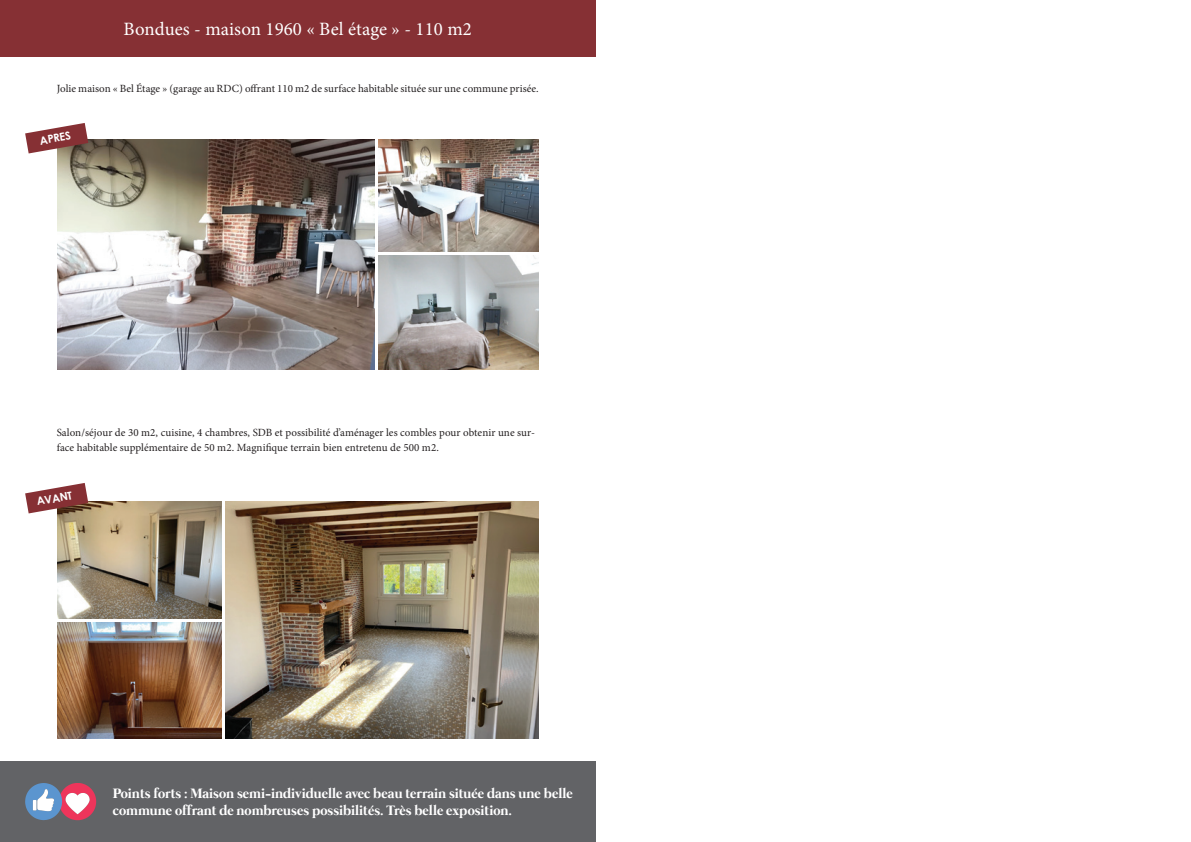
<style>
.page{position:relative;width:1191px;height:842px;background:#fff}
.page>*{position:absolute;margin:0;border:0;box-sizing:border-box;transform-origin:0 0}
.t1{font:18.8px "Minion Pro";letter-spacing:.005em;color:#fff}
.t2{font:700 14px/16.8px "Mermaid";color:#fff}
.t3{font:11px/15px "Minion Pro";letter-spacing:.005em;color:#231f20}
.t4{font:700 11px "Century Gothic";color:#fff}
</style>
<div class="page">
<img style="left:57px;top:139px;width:317px;height:230px">
<img style="left:379px;top:139px;width:159px;height:112px">
<img style="left:379px;top:256px;width:160px;height:113px">
<img style="left:225px;top:501px;width:314px;height:238px">
<img style="left:57px;top:623px;width:164px;height:116px">
<img style="left:57px;top:502px;width:164px;height:116px">
<svg style="left:25px;top:483px;width:63px;height:30px"></svg>
<svg style="left:25px;top:123px;width:63px;height:30px"></svg>
<div style="left:0;top:0;width:595px;height:57px;background:#863034"></div>
<div style="left:0;top:761px;width:595px;height:81px;background:#626366"></div>
<svg style="left:25px;top:783px;width:71px;height:37px"></svg>
<h1 class="t1" style="left:124px;top:17px;width:350px">Bondues - maison 1960 « Bel étage » - 110 m2</h1>
<p class="t3" style="left:57px;top:81px;width:483px">Jolie maison « Bel Étage » (garage au RDC) offrant 110 m2 de surface habitable située sur une commune prisée.</p>
<p class="t4" style="left:38px;top:133px;width:33px;rotate:-10deg">APRES</p>
<p class="t3" style="left:57px;top:425px;width:480px">Salon/séjour de 30 m2, cuisine, 4 chambres, SDB et possibilité d’aménager les combles pour obtenir une sur&shy;face habitable supplémentaire de 50 m2. Magnifique terrain bien entretenu de 500 m2.</p>
<p class="t4" style="left:35px;top:493px;width:37px;rotate:-10deg">AVANT</p>
<p class="t2" style="left:113px;top:786px;width:461px">Points forts : Maison semi-individuelle avec beau terrain située dans une belle commune offrant de nombreuses possibilités. Très belle exposition.</p>
</div>
